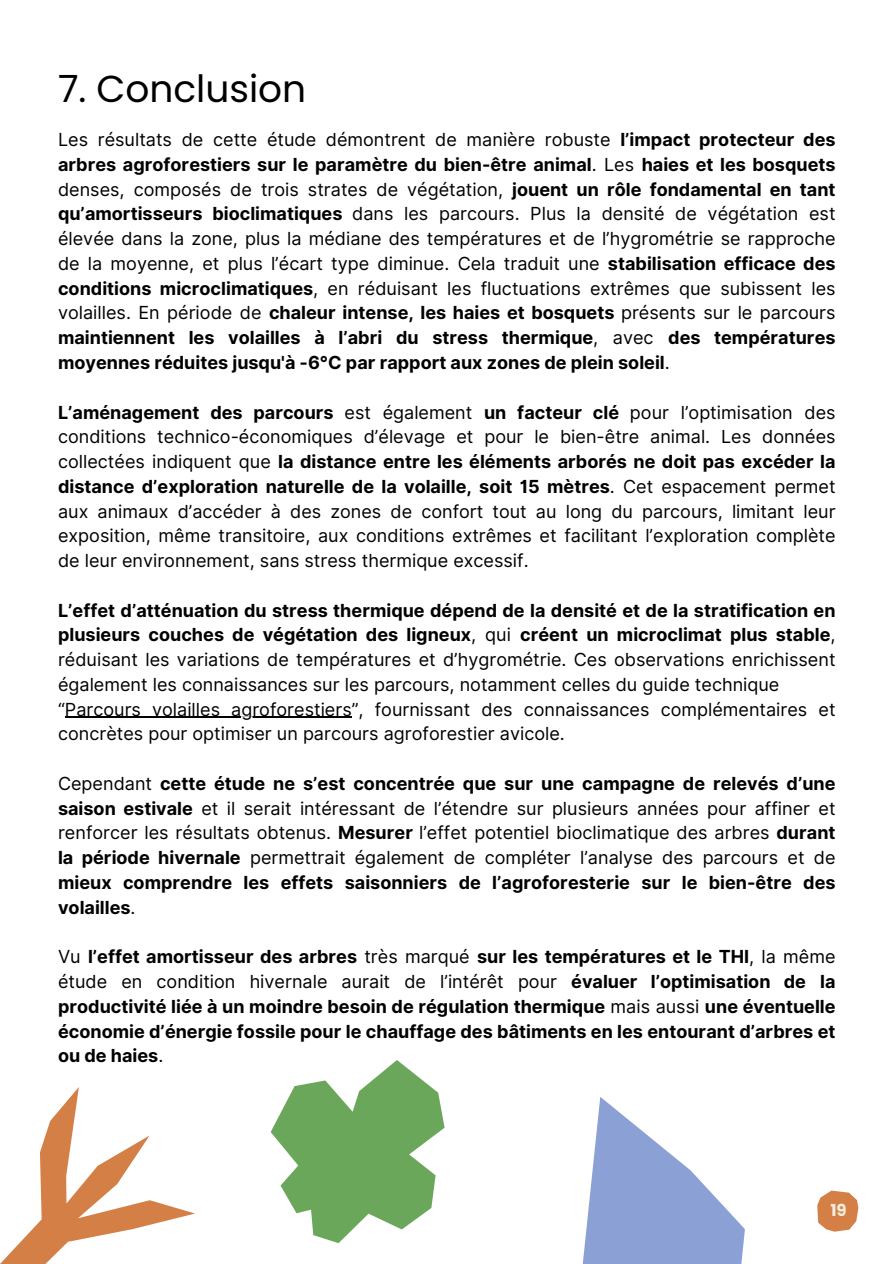
<style>
.page{position:relative;width:894px;height:1264px;background:#fff}
.page>*{position:absolute;margin:0;border:0;box-sizing:border-box;transform-origin:0 0}
.t1{font:37.5px "Poppins";color:#000}
.t2{font:18px/24.8px "Inter";color:#000;text-align:justify}
.t3{font:700 18px/24.8px "Inter";color:#000;text-align:justify}
.t4{font:700 16.5px "Poppins";color:#f6eedc}
.s1{font-weight:700}
.s2{font-weight:400}
</style>
<div class="page">
<svg style="left:582px;top:1097px;width:163px;height:166px;fill:#8ba1d5"></svg>
<hr style="left:65px;top:716px;width:286px;height:2px;background:#000">
<svg style="left:1px;top:1087px;width:194px;height:176px"></svg>
<svg style="left:270px;top:1060px;width:175px;height:183px;fill:#6ba75b"></svg>
<svg style="left:817px;top:1190px;width:41px;height:41px"></svg>
<p class="t1" style="left:58px;top:62px;width:250px">7. Conclusion</p>
<h1 class="t2" style="left:58px;top:127px;width:778px">Les résultats de cette étude démontrent de manière robuste <span class="s1">l’impact protecteur des arbres agroforestiers sur le paramètre du bien-être animal</span>. Les <span class="s1">haies et les bosquets </span>denses, composés de trois strates de végétation, <span class="s1">jouent un rôle fondamental en tant qu’amortisseurs bioclimatiques</span> dans les parcours. Plus la densité de végétation est élevée dans la zone, plus la médiane des températures et de l’hygrométrie se rapproche de la moyenne, et plus l’écart type diminue. Cela traduit une <span class="s1">stabilisation efficace des conditions microclimatiques</span>, en réduisant les fluctuations extrêmes que subissent les volailles. En période de <span class="s1">chaleur intense, les haies et bosquets</span> présents sur le parcours <span class="s1">maintiennent les volailles à l’abri du stress thermique</span>, avec <span class="s1">des températures moyennes réduites jusqu'à -6°C par rapport aux zones de plein soleil</span>.</h1>
<p class="t2" style="left:58px;top:399px;width:778px"><span class="s1">L’aménagement des parcours</span> est également <span class="s1">un facteur clé</span> pour l’optimisation des conditions technico-économiques d’élevage et pour le bien-être animal. Les données collectées indiquent que <span class="s1">la distance entre les éléments arborés ne doit pas excéder la distance d’exploration naturelle de la volaille, soit 15 mètres</span>. Cet espacement permet aux animaux d’accéder à des zones de confort tout au long du parcours, limitant leur exposition, même transitoire, aux conditions extrêmes et facilitant l’exploration complète de leur environnement, sans stress thermique excessif.</p>
<p class="t2" style="left:58px;top:597px;width:778px"><span class="s1">L’effet d’atténuation du stress thermique dépend de la densité et de la stratification en plusieurs couches de végétation des ligneux</span>, qui <span class="s1">créent un microclimat plus stable</span>, réduisant les variations de températures et d’hygrométrie. Ces observations enrichissent également les connaissances sur les parcours, notamment celles du guide technique</p>
<p class="t2" style="left:58px;top:696px;width:778px">“Parcours volailles agroforestiers”, fournissant des connaissances complémentaires et</p>
<p class="t2" style="left:58px;top:721px;width:508px">concrètes pour optimiser un parcours agroforestier avicole.</p>
<p class="t2" style="left:58px;top:771px;width:778px">Cependant <span class="s1">cette étude ne s’est concentrée que sur une campagne de relevés d’une saison estivale</span> et il serait intéressant de l’étendre sur plusieurs années pour affiner et renforcer les résultats obtenus. <span class="s1">Mesurer</span> l’effet potentiel bioclimatique des arbres <span class="s1">durant la période hivernale</span> permettrait également de compléter l’analyse des parcours et de <span class="s1">mieux comprendre les effets saisonniers de l’agroforesterie sur le bien-être des volailles</span>.</p>
<p class="t3" style="left:58px;top:944px;width:778px"><span class="s2">Vu</span> l’effet amortisseur des arbres <span class="s2">très marqué</span> sur les températures et le THI<span class="s2">, la même étude en condition hivernale aurait de l’intérêt pour</span> évaluer l’optimisation de la productivité liée à un moindre besoin de régulation thermique <span class="s2">mais aussi</span> une éventuelle économie d’énergie fossile pour le chauffage des bâtiments en les entourant d’arbres et ou de haies<span class="s2">.</span></p>
<p class="t4" style="left:830px;top:1198px;width:18px">19</p>
</div>
